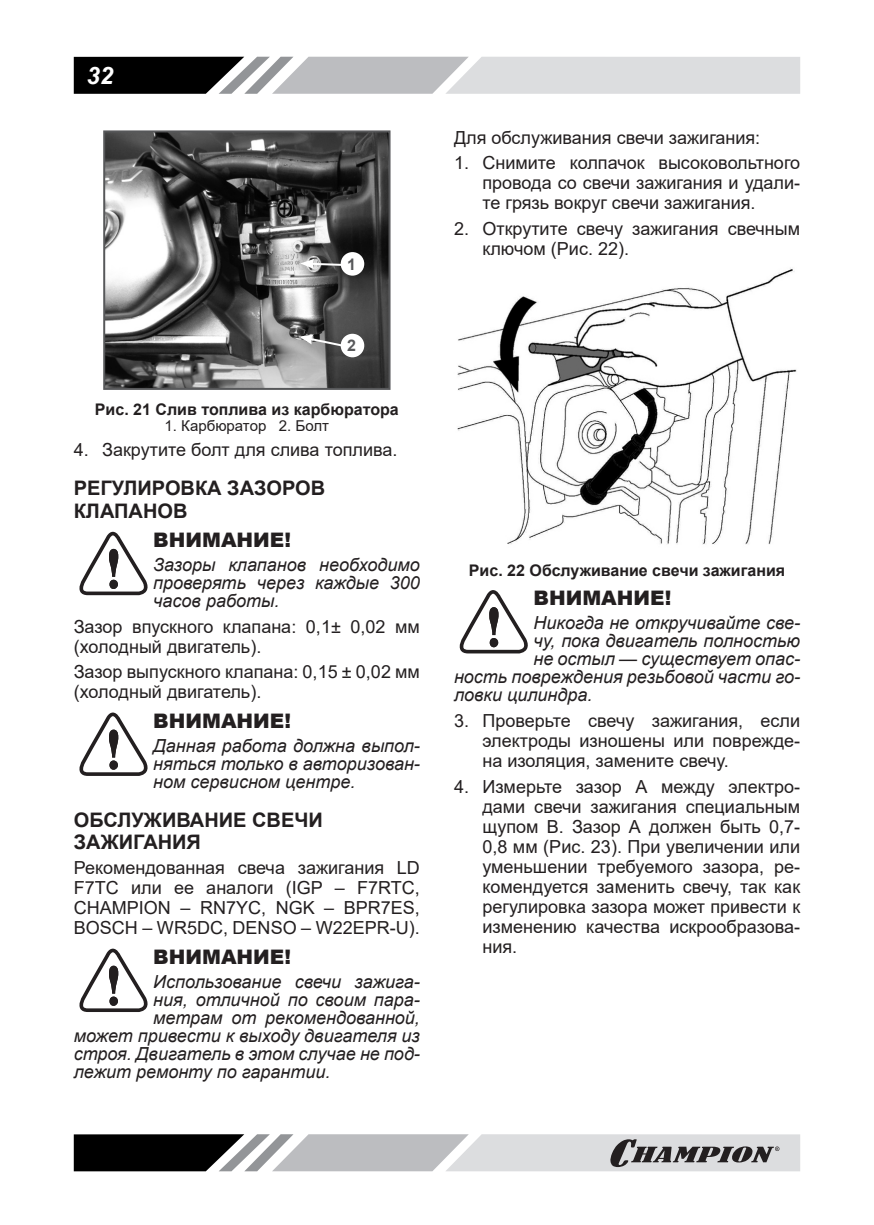
<style>
.page{position:relative;width:874px;height:1225px;background:#fff}
.page>*{position:absolute;margin:0;border:0;box-sizing:border-box;transform-origin:0 0}
.t1{font:italic 700 24px "Arial";color:#fff}
.Заголовок2{font:700 20px/22px "Arial";color:#231f20}
.ВНИМАНИЕ{font:900 20px "Arial";color:#231f20}
.Текст_список{font:18px/20px "Arial";color:#231f20;text-align:justify}
.ВНИМАНИЕ_ТЕКСТ{font:italic 18px/18px "Arial";color:#231f20;text-align:justify}
.Текст_основной{font:18px/20px "Arial";color:#231f20}
.РИСУНОК{font:700 16px "Arial";color:#231f20}
.Заголовок_1{font:700 16px "Arial";color:#57585a}
.РИСУНОК_список_по_це{font:15px "Arial";color:#231f20}
</style>
<div class="page">
<svg style="left:74px;top:57px;width:725px;height:37px;background:#a7a8a9"></svg>
<svg style="left:74px;top:1134px;width:725px;height:37px;background:#9c9c9e"></svg>
<img style="left:106px;top:133px;width:281px;height:254px">
<div style="left:103px;top:130px;width:287px;height:260px;border:2px solid #57585a"></div>
<svg style="left:300px;top:259px;width:41px;height:10px"></svg>
<svg style="left:299px;top:334px;width:50px;height:15px"></svg>
<div style="left:340px;top:334px;width:24px;height:23px;background:#fff;border-radius:50%"></div>
<div style="left:340px;top:252px;width:24px;height:24px;background:#fff;border-radius:50%"></div>
<svg style="left:79px;top:532px;width:69px;height:63px"></svg>
<svg style="left:79px;top:712px;width:69px;height:64px"></svg>
<svg style="left:79px;top:948px;width:69px;height:64px"></svg>
<img style="left:457px;top:268px;width:340px;height:277px">
<svg style="left:459px;top:590px;width:69px;height:63px"></svg>
<h1 class="t1" style="left:87px;top:59px;width:28px">32</h1>
<p class="Заголовок_1" style="left:347px;top:253px;width:10px">1</p>
<p class="Заголовок_1" style="left:347px;top:334px;width:10px">2</p>
<p class="РИСУНОК" style="left:95px;top:398px;width:305px">Рис. 21 Слив топлива из карбюратора</p>
<p class="РИСУНОК_список_по_це" style="left:164px;top:415px;width:166px">1. Карбюратор 2. Болт</p>
<p class="Текст_список" style="left:74px;top:440px;width:325px">4. Закрутите болт для слива топлива.</p>
<p class="Заголовок2" style="left:74px;top:478px;width:253px">РЕГУЛИРОВКА ЗАЗОРОВ<br>КЛАПАНОВ</p>
<p class="ВНИМАНИЕ" style="left:153px;top:525px;width:139px">ВНИМАНИЕ!</p>
<p class="ВНИМАНИЕ_ТЕКСТ" style="left:153px;top:556px;width:268px">Зазоры клапанов необходимо проверять через каждые 300 часов работы.</p>
<p class="Текст_основной" style="left:74px;top:616px;width:347px">Зазор впускного клапана: 0,1± 0,02 мм (холодный двигатель).</p>
<p class="Текст_основной" style="left:74px;top:662px;width:347px">Зазор выпускного клапана: 0,15 ± 0,02 мм (холодный двигатель).</p>
<p class="ВНИМАНИЕ" style="left:153px;top:706px;width:139px">ВНИМАНИЕ!</p>
<p class="ВНИМАНИЕ_ТЕКСТ" style="left:153px;top:736px;width:268px">Данная работа должна выпол&shy;няться только в авторизован&shy;ном сервисном центре.</p>
<p class="Заголовок2" style="left:74px;top:809px;width:250px">ОБСЛУЖИВАНИЕ СВЕЧИ<br>ЗАЖИГАНИЯ</p>
<p class="Текст_основной" style="left:74px;top:858px;width:347px;text-align:justify">Рекомендованная свеча зажигания LD F7TC или ее аналоги (IGP – F7RTC, CHAMPION – RN7YC, NGK – BPR7ES, BOSCH – WR5DC, DENSO – W22EPR-U).</p>
<p class="ВНИМАНИЕ" style="left:153px;top:942px;width:139px">ВНИМАНИЕ!</p>
<p class="ВНИМАНИЕ_ТЕКСТ" style="left:153px;top:972px;width:268px">Использование свечи зажига-</p>
<p class="ВНИМАНИЕ_ТЕКСТ" style="left:153px;top:990px;width:268px">ния, отличной по своим пара-</p>
<p class="ВНИМАНИЕ_ТЕКСТ" style="left:153px;top:1008px;width:268px">метрам от рекомендованной,</p>
<p class="ВНИМАНИЕ_ТЕКСТ" style="left:74px;top:1026px;width:347px">может привести к выходу двигателя из</p>
<p class="ВНИМАНИЕ_ТЕКСТ" style="left:74px;top:1044px;width:347px">строя. Двигатель в этом случае не под-</p>
<p class="ВНИМАНИЕ_ТЕКСТ" style="left:74px;top:1062px;width:258px">лежит ремонту по гарантии.</p>
<p class="Текст_основной" style="left:454px;top:127px;width:307px">Для обслуживания свечи зажигания:</p>
<p class="Текст_список" style="left:482px;top:153px;width:319px;text-indent:-28px">1. Снимите колпачок высоковольтного провода со свечи зажигания и удали&shy;те грязь вокруг свечи зажигания.</p>
<p class="Текст_список" style="left:482px;top:218px;width:319px;text-indent:-28px">2. Открутите свечу зажигания свечным ключом (Рис. 22).</p>
<p class="РИСУНОК" style="left:468px;top:559px;width:317px">Рис. 22 Обслуживание свечи зажигания</p>
<p class="ВНИМАНИЕ" style="left:533px;top:584px;width:139px">ВНИМАНИЕ!</p>
<p class="ВНИМАНИЕ_ТЕКСТ" style="left:533px;top:614px;width:268px">Никогда не откручивайте све-</p>
<p class="ВНИМАНИЕ_ТЕКСТ" style="left:533px;top:632px;width:268px">чу, пока двигатель полностью</p>
<p class="ВНИМАНИЕ_ТЕКСТ" style="left:533px;top:650px;width:268px">не остыл — существует опас-</p>
<p class="ВНИМАНИЕ_ТЕКСТ" style="left:454px;top:668px;width:347px">ность повреждения резьбовой части го-</p>
<p class="ВНИМАНИЕ_ТЕКСТ" style="left:454px;top:686px;width:140px">ловки цилиндра.</p>
<p class="Текст_список" style="left:482px;top:710px;width:319px;text-indent:-28px">3. Проверьте свечу зажигания, если электроды изношены или поврежде&shy;на изоляция, замените свечу.</p>
<p class="Текст_список" style="left:482px;top:776px;width:319px;text-indent:-28px">4. Измерьте зазор А между электро&shy;дами свечи зажигания специальным щупом В. Зазор А должен быть 0,7- 0,8 мм (Рис. 23). При увеличении или уменьшении требуемого зазора, ре&shy;комендуется заменить свечу, так как регулировка зазора может привести к изменению качества искрообразова&shy;ния.</p>
</div>
